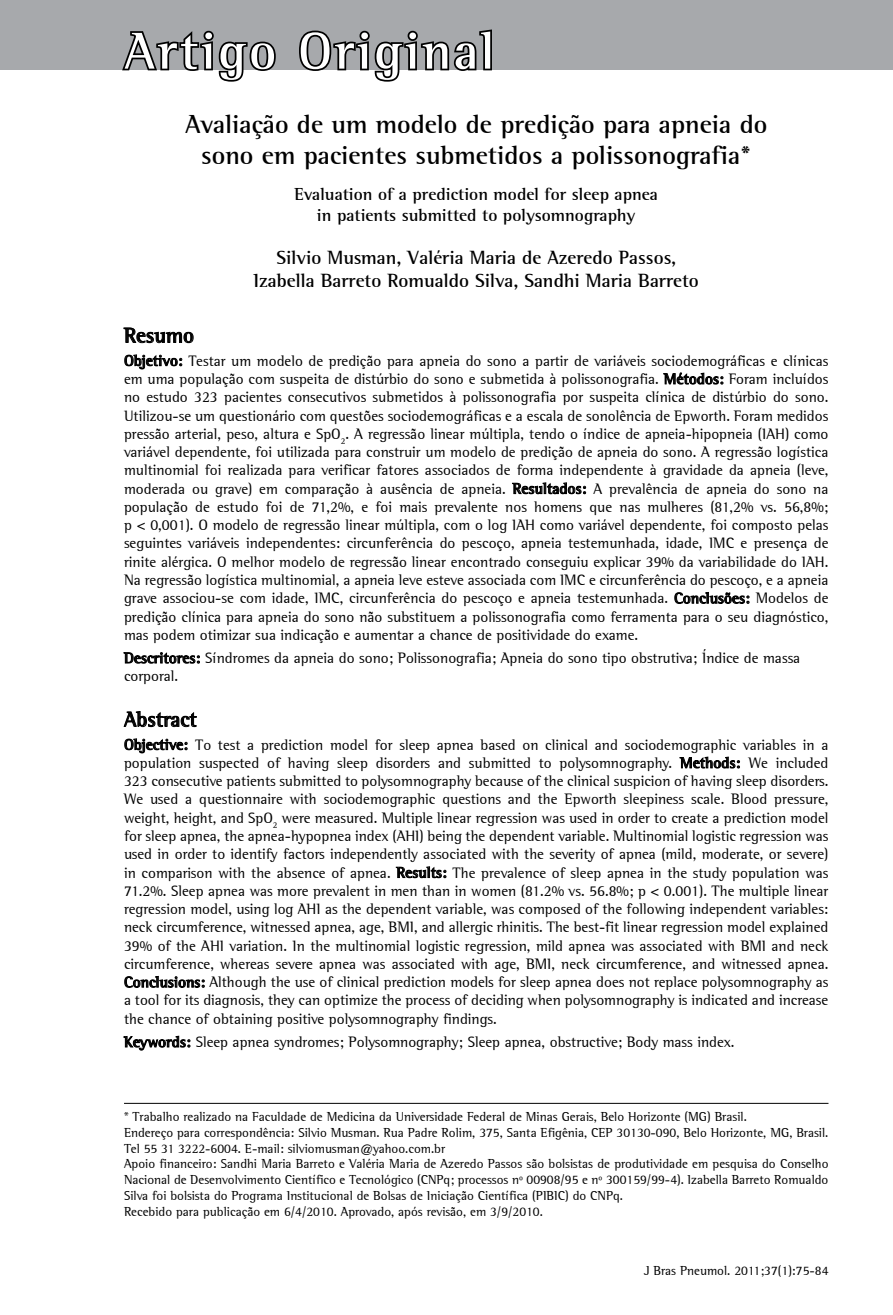
<style>
.page{position:relative;width:893px;height:1315px;background:#fff}
.page>*{position:absolute;margin:0;border:0;box-sizing:border-box;transform-origin:0 0}
.t1{font:700 52.5px "Libre Semi Serif S Si";letter-spacing:.05em;color:#fff}
.t2{font:700 26.25px/31.5px "Libre Semi Serif S Si";color:#000;text-align:center}
.t3{font:700 21px "Libre Semi Serif S Si";color:#000}
.t4{font:700 19.25px/23.1px "Libre Semi Serif S Si";color:#000;text-align:center}
.t5{font:700 17.5px/21px "Libre Semi Serif S Si";color:#000;text-align:center}
.t6{font:15.22px/18.2px "Libre Semi Serif S Si";color:#000;text-align:justify}
.t7{font:13.12px/15.8px "Libre Semi Serif S Si";color:#000}
.s1{font-weight:700}
</style>
<div class="page">
<div style="left:0;top:0;width:893px;height:70px;background:#a7a9ac"></div>
<svg style="left:124px;top:328px;width:69px;height:15px"></svg>
<svg style="left:125px;top:355px;width:57px;height:14px"></svg>
<svg style="left:663px;top:372px;width:60px;height:12px"></svg>
<svg style="left:512px;top:483px;width:74px;height:11px"></svg>
<svg style="left:675px;top:592px;width:74px;height:11px"></svg>
<svg style="left:124px;top:652px;width:76px;height:11px"></svg>
<svg style="left:124px;top:711px;width:72px;height:16px"></svg>
<svg style="left:125px;top:738px;width:62px;height:15px"></svg>
<svg style="left:680px;top:757px;width:60px;height:11px"></svg>
<svg style="left:396px;top:866px;width:50px;height:12px"></svg>
<svg style="left:125px;top:976px;width:79px;height:11px"></svg>
<svg style="left:124px;top:1036px;width:66px;height:14px"></svg>
<hr style="left:124px;top:1103px;width:704px;height:1px;background:#000">
<svg style="left:122px;top:30px;width:154px;height:52px"></svg>
<svg style="left:299px;top:29px;width:193px;height:53px"></svg>
<h1 class="t1" style="left:124px;top:19px;width:372px">Artigo Original</h1>
<h2 class="t2" style="left:185px;top:108px;width:584px">Avaliação de um modelo de predição para apneia do sono em pacientes submetidos a polissonografia*</h2>
<p class="t5" style="left:294px;top:184px;width:365px">Evaluation of a prediction model for sleep apnea in patients submitted to polysomnography</p>
<p class="t4" style="left:254px;top:246px;width:447px">Silvio Musman, Valéria Maria de Azeredo Passos,<br>Izabella Barreto Romualdo Silva, Sandhi Maria Barreto</p>
<h3 class="t3" style="left:124px;top:322px;width:72px">Resumo</h3>
<p class="t6" style="left:124px;top:351px;width:706px"><span class="s1">Objetivo:</span> Testar um modelo de predição para apneia do sono a partir de variáveis sociodemográficas e clínicas em uma população com suspeita de distúrbio do sono e submetida à polissonografia. <span class="s1">Métodos:</span> Foram incluídos no estudo 323 pacientes consecutivos submetidos à polissonografia por suspeita clínica de distúrbio do sono.<br>Utilizou-se um questionário com questões sociodemográficas e a escala de sonolência de Epworth. Foram medidos pressão arterial, peso, altura e SpO<sub>2</sub>. A regressão linear múltipla, tendo o índice de apneia-hipopneia (IAH) como variável dependente, foi utilizada para construir um modelo de predição de apneia do sono. A regressão logística multinomial foi realizada para verificar fatores associados de forma independente à gravidade da apneia (leve, moderada ou grave) em comparação à ausência de apneia. <span class="s1">Resultados:</span> A prevalência de apneia do sono na população de estudo foi de 71,2%, e foi mais prevalente nos homens que nas mulheres (81,2% vs. 56,8%; p &lt; 0,001). O modelo de regressão linear múltipla, com o log IAH como variável dependente, foi composto pelas seguintes variáveis independentes: circunferência do pescoço, apneia testemunhada, idade, IMC e presença de rinite alérgica. O melhor modelo de regressão linear encontrado conseguiu explicar 39% da variabilidade do IAH.<br>Na regressão logística multinomial, a apneia leve esteve associada com IMC e circunferência do pescoço, e a apneia grave associou-se com idade, IMC, circunferência do pescoço e apneia testemunhada. <span class="s1">Conclusões:</span> Modelos de predição clínica para apneia do sono não substituem a polissonografia como ferramenta para o seu diagnóstico, mas podem otimizar sua indicação e aumentar a chance de positividade do exame.</p>
<p class="t6" style="left:124px;top:649px;width:678px"><span class="s1">Descritores:</span> Síndromes da apneia do sono; Polissonografia; Apneia do sono tipo obstrutiva; Índice de massa corporal.</p>
<h3 class="t3" style="left:124px;top:706px;width:74px">Abstract</h3>
<p class="t6" style="left:124px;top:735px;width:706px"><span class="s1">Objective:</span> To test a prediction model for sleep apnea based on clinical and sociodemographic variables in a population suspected of having sleep disorders and submitted to polysomnography. <span class="s1">Methods:</span> We included 323 consecutive patients submitted to polysomnography because of the clinical suspicion of having sleep disorders.<br>We used a questionnaire with sociodemographic questions and the Epworth sleepiness scale. Blood pressure, weight, height, and SpO<sub>2</sub> were measured. Multiple linear regression was used in order to create a prediction model for sleep apnea, the apnea-hypopnea index (AHI) being the dependent variable. Multinomial logistic regression was used in order to identify factors independently associated with the severity of apnea (mild, moderate, or severe) in comparison with the absence of apnea. <span class="s1">Results:</span> The prevalence of sleep apnea in the study population was 71.2%. Sleep apnea was more prevalent in men than in women (81.2% vs. 56.8%; p &lt; 0.001). The multiple linear regression model, using log AHI as the dependent variable, was composed of the following independent variables: neck circumference, witnessed apnea, age, BMI, and allergic rhinitis. The best-fit linear regression model explained 39% of the AHI variation. In the multinomial logistic regression, mild apnea was associated with BMI and neck circumference, whereas severe apnea was associated with age, BMI, neck circumference, and witnessed apnea.<br><span class="s1">Conclusions:</span> Although the use of clinical prediction models for sleep apnea does not replace polysomnography as a tool for its diagnosis, they can optimize the process of deciding when polysomnography is indicated and increase the chance of obtaining positive polysomnography findings.</p>
<p class="t6" style="left:124px;top:1032px;width:612px"><span class="s1">Keywords:</span> Sleep apnea syndromes; Polysomnography; Sleep apnea, obstructive; Body mass index.</p>
<p class="t7" style="left:124px;top:1108px;width:706px">* Trabalho realizado na Faculdade de Medicina da Universidade Federal de Minas Gerais, Belo Horizonte (MG) Brasil.<br>Endereço para correspondência: Silvio Musman. Rua Padre Rolim, 375, Santa Efigênia, CEP 30130-090, Belo Horizonte, MG, Brasil.<br>Tel 55 31 3222-6004. E-mail: silviomusman@yahoo.com.br<br>Apoio financeiro: Sandhi Maria Barreto e Valéria Maria de Azeredo Passos são bolsistas de produtividade em pesquisa do Conselho Nacional de Desenvolvimento Científico e Tecnológico (CNPq; processos nº 00908/95 e nº 300159/99-4). Izabella Barreto Romualdo Silva foi bolsista do Programa Institucional de Bolsas de Iniciação Científica (PIBIC) do CNPq.<br>Recebido para publicação em 6/4/2010. Aprovado, após revisão, em 3/9/2010.</p>
<p class="t7" style="left:644px;top:1263px;width:186px">J Bras Pneumol. 2011;37(1):75-84</p>
</div>
